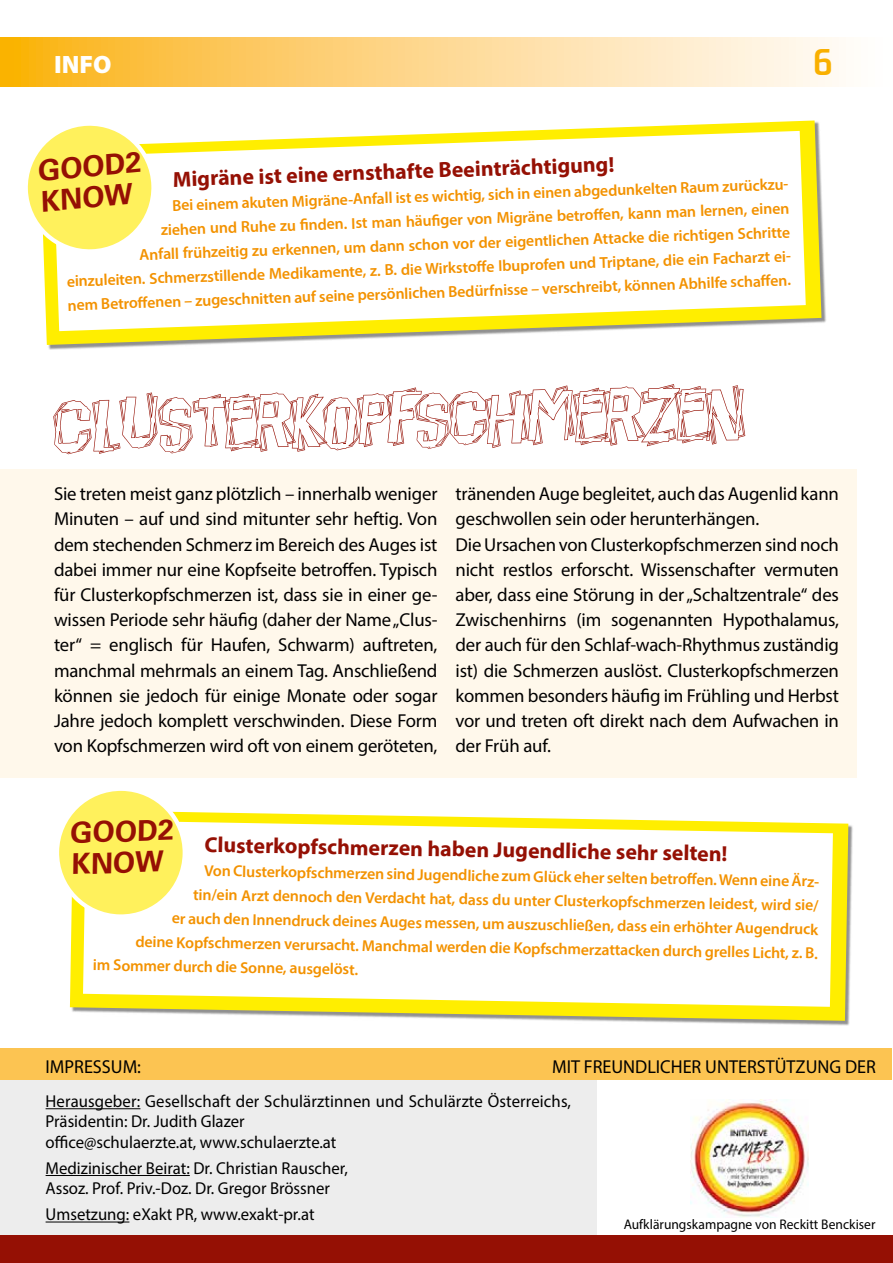
<style>
.page{position:relative;width:893px;height:1263px;background:#fff}
.page>*{position:absolute;margin:0;border:0;box-sizing:border-box;transform-origin:0 0}
.t1{font:66.45px "Beatnik Hayseed";color:#951004}
.t2{font:37.8px "Aero Matics";color:#f9b000}
.t3{font:700 28.65px/31.5px "Univers LT Std";color:#951004}
.t4{font:900 25.2px "Myriad Pro";color:#fff}
.t5{font:700 21.9px "Myriad Pro";color:#951004}
.t6{font:700 21.75px "Myriad Pro";color:#951004}
.t7{font:18.75px/25.2px "Myriad Pro";letter-spacing:-.01em;color:#000;text-align:justify}
.t8{font:17.25px/20.2px "Myriad Pro";color:#000}
.t9{font:600 15.9px/24px "Myriad Pro";color:#f39200;text-align:right}
.t10{font:13.95px "Myriad Pro";color:#000}
</style>
<div class="page">
<svg style="left:0;top:37px;width:839px;height:50px;background:#fdd688"></svg>
<div style="left:0;top:1235px;width:893px;height:28px;background:#951004"></div>
<div style="left:41px;top:121px;width:785px;height:229px;background:#000;opacity:.44"></div>
<svg style="left:41px;top:120px;width:780px;height:225px"></svg>
<svg style="left:53px;top:131px;width:753px;height:200px"></svg>
<svg style="left:27px;top:121px;width:129px;height:135px"></svg>
<div style="left:0;top:469px;width:857px;height:308px;background:#fff8eb"></div>
<div style="left:0;top:1077px;width:596px;height:158px;background:#ededed"></div>
<hr style="left:46px;top:1108px;width:94px;height:1px;background:#000">
<hr style="left:46px;top:1175px;width:144px;height:1px;background:#000">
<hr style="left:46px;top:1221px;width:83px;height:1px;background:#000">
<div style="left:0;top:1048px;width:892px;height:32px;background:#fcc452"></div>
<img style="left:691px;top:1100px;width:117px;height:117px">
<div style="left:71px;top:811px;width:782px;height:214px;background:#000;opacity:.44"></div>
<svg style="left:70px;top:811px;width:778px;height:210px"></svg>
<svg style="left:83px;top:820px;width:750px;height:187px"></svg>
<svg style="left:59px;top:790px;width:131px;height:131px"></svg>
<h3 class="t4" style="left:54px;top:50px;width:59px">INFO</h3>
<h2 class="t2" style="left:814px;top:41px;width:21px">6</h2>
<h3 class="t3" style="left:36px;top:155px;width:105px;rotate:-5deg">GOOD2<br>KNOW</h3>
<p class="t6" style="left:172px;top:165px;width:443px;rotate:-2deg">Migräne ist eine ernsthafte Beeinträchtigung!</p>
<p class="t9" style="left:64px;top:197px;width:729px;rotate:-2deg">Bei einem akuten Migräne-Anfall ist es wichtig, sich in einen abgedunkelten Raum zurückzu-<br>ziehen und Ruhe zu fi nden. Ist man häufi ger von Migräne betroff en, kann man lernen, einen<br>Anfall frühzeitig zu erkennen, um dann schon vor der eigentlichen Attacke die richtigen Schritte einzuleiten. Schmerzstillende Medikamente, z. B. die Wirkstoff e Ibuprofen und Triptane, die ein Facharzt ei&shy;nem Betroff enen – zugeschnitten auf seine persönlichen Bedürfnisse – verschreibt, können Abhilfe schaff en.</p>
<h1 class="t1" style="left:54px;top:376px;width:693px;rotate:-1deg">Clusterkopfschmerzen</h1>
<p class="t7" style="left:54px;top:481px;width:385px">Sie treten meist ganz plötzlich – innerhalb weniger Minuten – auf und sind mitunter sehr heftig. Von dem stechenden Schmerz im Bereich des Auges ist dabei immer nur eine Kopfseite betroffen. Typisch für Clusterkopfschmerzen ist, dass sie in einer ge&shy;wissen Periode sehr häufig (daher der Name „Clus&shy;ter“ = englisch für Haufen, Schwarm) auftreten, manchmal mehrmals an einem Tag. Anschließend können sie jedoch für einige Monate oder sogar Jahre jedoch komplett verschwinden. Diese Form von Kopfschmerzen wird oft von einem geröteten,</p>
<p class="t7" style="left:455px;top:481px;width:385px;text-align:left">tränenden Auge begleitet, auch das Augenlid kann geschwollen sein oder herunterhängen.<br>Die Ursachen von Clusterkopfschmerzen sind noch nicht restlos erforscht. Wissenschafter vermuten aber, dass eine Störung in der „Schaltzentrale“ des Zwischenhirns (im sogenannten Hypothalamus, der auch für den Schlaf-wach-Rhythmus zuständig ist) die Schmerzen auslöst. Clusterkopfschmerzen kommen besonders häufig im Frühling und Herbst vor und treten oft direkt nach dem Aufwachen in der Früh auf.</p>
<h3 class="t3" style="left:69px;top:817px;width:105px;rotate:-2deg">GOOD2<br>KNOW</h3>
<p class="t5" style="left:205px;top:830px;width:524px;rotate:1deg">Clusterkopfschmerzen haben Jugendliche sehr selten!</p>
<p class="t9" style="left:204px;top:858px;width:619px;rotate:1deg">Von Clusterkopfschmerzen sind Jugendliche zum Glück eher selten betroff en. Wenn eine Ärz-</p>
<p class="t9" style="left:193px;top:882px;width:627px;rotate:1deg">tin/ein Arzt dennoch den Verdacht hat, dass du unter Clusterkopfschmerzen leidest, wird sie/</p>
<p class="t9" style="left:172px;top:906px;width:648px;rotate:1deg">er auch den Innendruck deines Auges messen, um auszuschließen, dass ein erhöhter Augendruck</p>
<p class="t9" style="left:136px;top:929px;width:684px;rotate:1deg">deine Kopfschmerzen verursacht. Manchmal werden die Kopfschmerzattacken durch grelles Licht, z. B.</p>
<p class="t9" style="left:93px;top:952px;width:267px;rotate:1deg">im Sommer durch die Sonne, ausgelöst.</p>
<p class="t7" style="left:46px;top:1053px;width:97px">IMPRESSUM:</p>
<p class="t7" style="left:552px;top:1053px;width:325px">MIT FREUNDLICHER UNTERSTÜTZUNG DER</p>
<p class="t8" style="left:46px;top:1091px;width:527px">Herausgeber: Gesellschaft der Schulärztinnen und Schulärzte Österreichs,<br>Präsidentin: Dr. Judith Glazer<br>office@schulaerzte.at, www.schulaerzte.at</p>
<p class="t8" style="left:46px;top:1157px;width:304px">Medizinischer Beirat: Dr. Christian Rauscher,<br>Assoz. Prof. Priv.-Doz. Dr. Gregor Brössner</p>
<p class="t8" style="left:46px;top:1204px;width:270px">Umsetzung: eXakt PR, www.exakt-pr.at</p>
<p class="t10" style="left:624px;top:1216px;width:253px">Aufklärungskampagne von Reckitt Benckiser</p>
</div>
